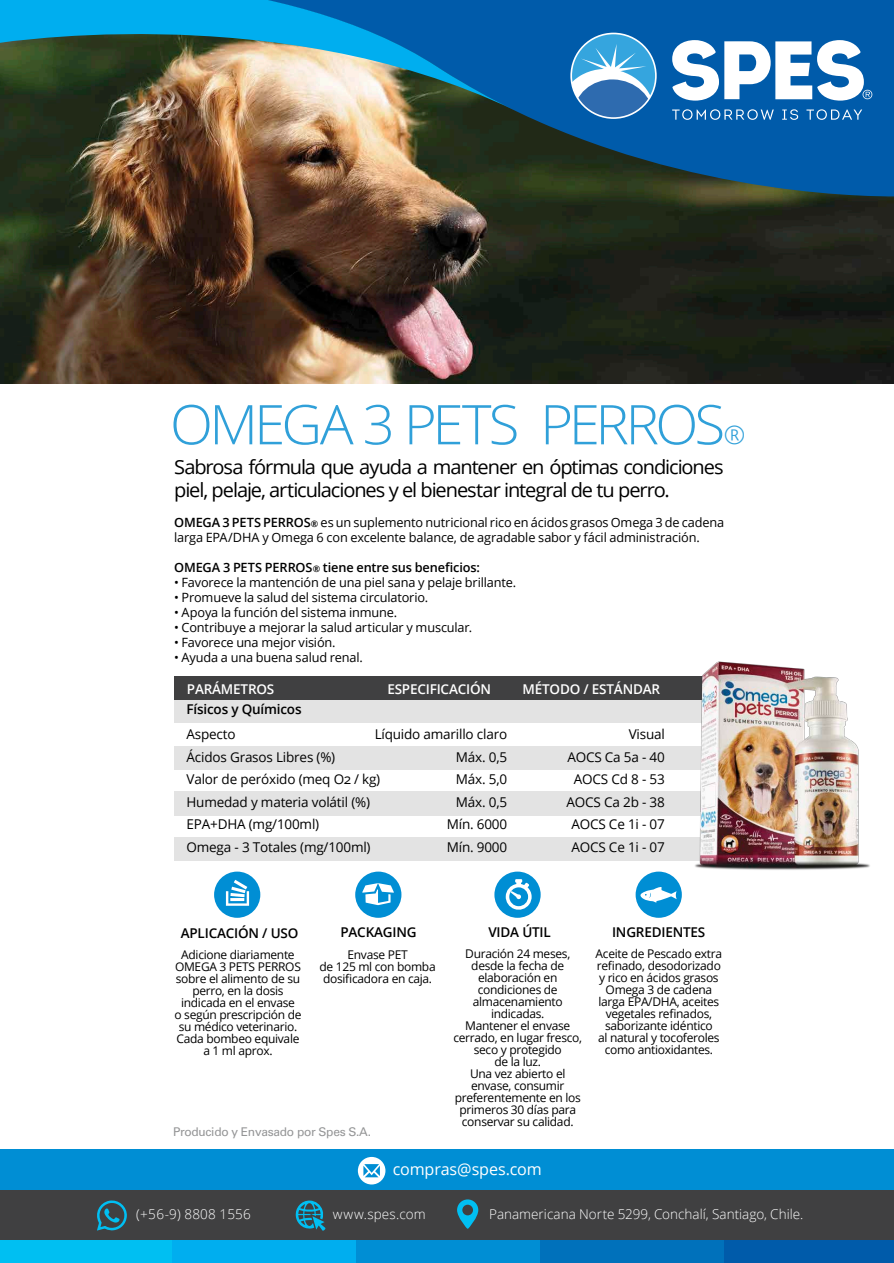
<style>
.page{position:relative;width:894px;height:1263px;background:#fff}
.page>*{position:absolute;margin:0;border:0;box-sizing:border-box;transform-origin:0 0}
.t1{font:300 54.75px "Open Sans";letter-spacing:-.065em;color:#30a0d9}
.t2{font:19.5px/22.5px "Open Sans";letter-spacing:-.055em;color:#010101}
.t3{font:16.05px "Open Sans";letter-spacing:-.01em;color:#fff}
.t4{font:13.5px/22.5px "Open Sans";letter-spacing:-.015em;color:#010101;text-align:right}
.t5{font:300 13.5px "Open Sans";color:#fff}
.t6{font:600 13.5px "Open Sans";letter-spacing:-.015em;color:#010101}
.t7{font:600 13.5px "Open Sans";letter-spacing:-.015em;color:#fff}
.t8{font:12.75px/15px "Open Sans";letter-spacing:-.01em;color:#010101}
.t9{font:600 12.75px "Open Sans";letter-spacing:-.01em;color:#010101}
.t10{font:12px/12px "Open Sans";letter-spacing:-.025em;color:#010101;text-align:center}
.t11{font:12px "Univers LT Std";letter-spacing:-.025em;color:#949596}
.s1{font-size:25.2px}
.s2{font-weight:600}
.s3{font-weight:600;font-size:9px}
.s4{font-size:9px}
</style>
<div class="page">
<div style="left:0;top:1148px;width:893px;height:44px;background:#008ed4"></div>
<div style="left:0;top:1189px;width:893px;height:61px;background:#404041"></div>
<div style="left:723px;top:1240px;width:170px;height:23px;background:#005baa"></div>
<div style="left:539px;top:1240px;width:184px;height:23px;background:#0071bb"></div>
<div style="left:355px;top:1240px;width:184px;height:23px;background:#008ed4"></div>
<div style="left:171px;top:1240px;width:184px;height:23px;background:#00aeef"></div>
<div style="left:0;top:1240px;width:171px;height:23px;background:#00bff2"></div>
<div style="left:173px;top:792px;width:550px;height:24px;background:#e3e3e3"></div>
<div style="left:173px;top:746px;width:550px;height:23px;background:#e3e3e3"></div>
<div style="left:173px;top:791px;width:550px;height:23px;background:#e3e3e3"></div>
<div style="left:173px;top:838px;width:550px;height:23px;background:#e3e3e3"></div>
<div style="left:173px;top:700px;width:550px;height:23px;background:#e3e3e3"></div>
<div style="left:173px;top:676px;width:550px;height:24px;background:#404041"></div>
<div style="left:355px;top:871px;width:46px;height:46px;background:#008ed4;border-radius:50%"></div>
<svg style="left:362px;top:883px;width:32px;height:22px"></svg>
<div style="left:494px;top:871px;width:46px;height:46px;background:#008ed4;border-radius:50%"></div>
<div style="left:214px;top:871px;width:46px;height:46px;background:#008ed4;border-radius:50%"></div>
<svg style="left:226px;top:879px;width:23px;height:26px"></svg>
<svg style="left:505px;top:879px;width:26px;height:31px"></svg>
<div style="left:635px;top:871px;width:46px;height:46px;background:#008ed4;border-radius:50%"></div>
<svg style="left:640px;top:887px;width:36px;height:15px"></svg>
<img style="left:0;top:110px;width:893px;height:273px">
<img style="left:176px;top:0;width:717px;height:204px">
<img style="left:0;top:0;width:514px;height:110px">
<svg style="left:724px;top:40px;width:148px;height:61px"></svg>
<svg style="left:671px;top:40px;width:47px;height:61px"></svg>
<svg style="left:571px;top:33px;width:84px;height:85px"></svg>
<svg style="left:571px;top:44px;width:83px;height:74px"></svg>
<svg style="left:672px;top:109px;width:101px;height:11px"></svg>
<svg style="left:781px;top:109px;width:16px;height:11px"></svg>
<svg style="left:806px;top:109px;width:55px;height:11px"></svg>
<img style="left:675px;top:661px;width:195px;height:236px">
<div style="left:358px;top:1156px;width:27px;height:28px;background:#fff;border-radius:50%"></div>
<svg style="left:363px;top:1164px;width:17px;height:13px"></svg>
<svg style="left:457px;top:1199px;width:21px;height:29px"></svg>
<svg style="left:295px;top:1200px;width:30px;height:30px"></svg>
<svg style="left:97px;top:1200px;width:30px;height:30px"></svg>
<h1 class="t1" style="left:170px;top:387px;width:576px">OMEGA 3 PETS PERROS<span class="s1">®</span></h1>
<h2 class="t2" style="left:174px;top:455px;width:551px">Sabrosa fórmula que ayuda a mantener en óptimas condiciones piel, pelaje, articulaciones y el bienestar integral de tu perro.</h2>
<p class="t8" style="left:174px;top:514px;width:551px"><span class="s2">OMEGA 3 PETS PERROS</span><span class="s3">®</span> es un suplemento nutricional rico en ácidos grasos Omega 3 de cadena larga EPA/DHA y Omega 6 con excelente balance, de agradable sabor y fácil administración.</p>
<p class="t9" style="left:174px;top:558px;width:307px">OMEGA 3 PETS PERROS<span class="s4">®</span> tiene entre sus beneficios:</p>
<p class="t8" style="left:174px;top:574px;width:343px">• Favorece la mantención de una piel sana y pelaje brillante.</p>
<p class="t8" style="left:174px;top:589px;width:255px">• Promueve la salud del sistema circulatorio.</p>
<p class="t8" style="left:174px;top:604px;width:224px">• Apoya la función del sistema inmune.</p>
<p class="t8" style="left:174px;top:619px;width:299px">• Contribuye a mejorar la salud articular y muscular.</p>
<p class="t8" style="left:174px;top:634px;width:163px">• Favorece una mejor visión.</p>
<p class="t8" style="left:174px;top:649px;width:190px">• Ayuda a una buena salud renal.</p>
<p class="t7" style="left:187px;top:680px;width:89px">PARÁMETROS</p>
<p class="t7" style="left:387px;top:680px;width:105px">ESPECIFICACIÓN</p>
<p class="t7" style="left:522px;top:680px;width:139px">MÉTODO / ESTÁNDAR</p>
<p class="t6" style="left:186px;top:699px;width:116px">Físicos y Químicos</p>
<p class="t4" style="left:374px;top:722px;width:134px">Líquido amarillo claro<br>Máx. 0,5<br>Máx. 5,0<br>Máx. 0,5<br>Mín. 6000<br>Mín. 9000</p>
<p class="t4" style="left:566px;top:722px;width:100px">Visual<br>AOCS Ca 5a - 40<br>AOCS Cd 8 - 53<br>AOCS Ca 2b - 38<br>AOCS Ce 1i - 07<br>AOCS Ce 1i - 07</p>
<p class="t4" style="left:186px;top:722px;width:195px;text-align:left">Aspecto<br>Ácidos Grasos Libres (%)<br>Valor de peróxido (meq O2 / kg)<br>Humedad y materia volátil (%)<br>EPA+DHA (mg/100ml)<br>Omega - 3 Totales (mg/100ml)</p>
<p class="t6" style="left:181px;top:923px;width:119px">APLICACIÓN / USO</p>
<p class="t6" style="left:340px;top:923px;width:78px">PACKAGING</p>
<p class="t6" style="left:488px;top:923px;width:64px">VIDA ÚTIL</p>
<p class="t6" style="left:611px;top:923px;width:95px">INGREDIENTES</p>
<p class="t10" style="left:174px;top:948px;width:128px">Adicione diariamente<br>OMEGA 3 PETS PERROS sobre el alimento de su perro, en la dosis indicada en el envase<br>o según prescripción de su médico veterinario.<br>Cada bombeo equivale a 1 ml aprox.</p>
<p class="t10" style="left:319px;top:948px;width:118px">Envase PET<br>de 125 ml con bomba dosificadora en caja.</p>
<p class="t10" style="left:453px;top:947px;width:130px">Duración 24 meses, desde la fecha de elaboración en condiciones de almacenamiento indicadas.<br>Mantener el envase cerrado, en lugar fresco, seco y protegido<br>de la luz.<br>Una vez abierto el envase, consumir preferentemente en los primeros 30 días para conservar su calidad.</p>
<p class="t10" style="left:595px;top:947px;width:128px">Aceite de Pescado extra refinado, desodorizado y rico en ácidos grasos<br>Omega 3 de cadena larga EPA/DHA, aceites vegetales refinados, saborizante idéntico<br>al natural y tocoferoles como antioxidantes.</p>
<h3 class="t3" style="left:392px;top:1157px;width:150px">compras@spes.com</h3>
<p class="t11" style="left:173px;top:1125px;width:199px">Producido y Envasado por Spes S.A.</p>
<p class="t5" style="left:136px;top:1205px;width:116px">(+56-9) 8808 1556</p>
<p class="t5" style="left:333px;top:1205px;width:94px">www.spes.com</p>
<p class="t5" style="left:489px;top:1205px;width:315px">Panamericana Norte 5299, Conchalí, Santiago, Chile.</p>
</div>
